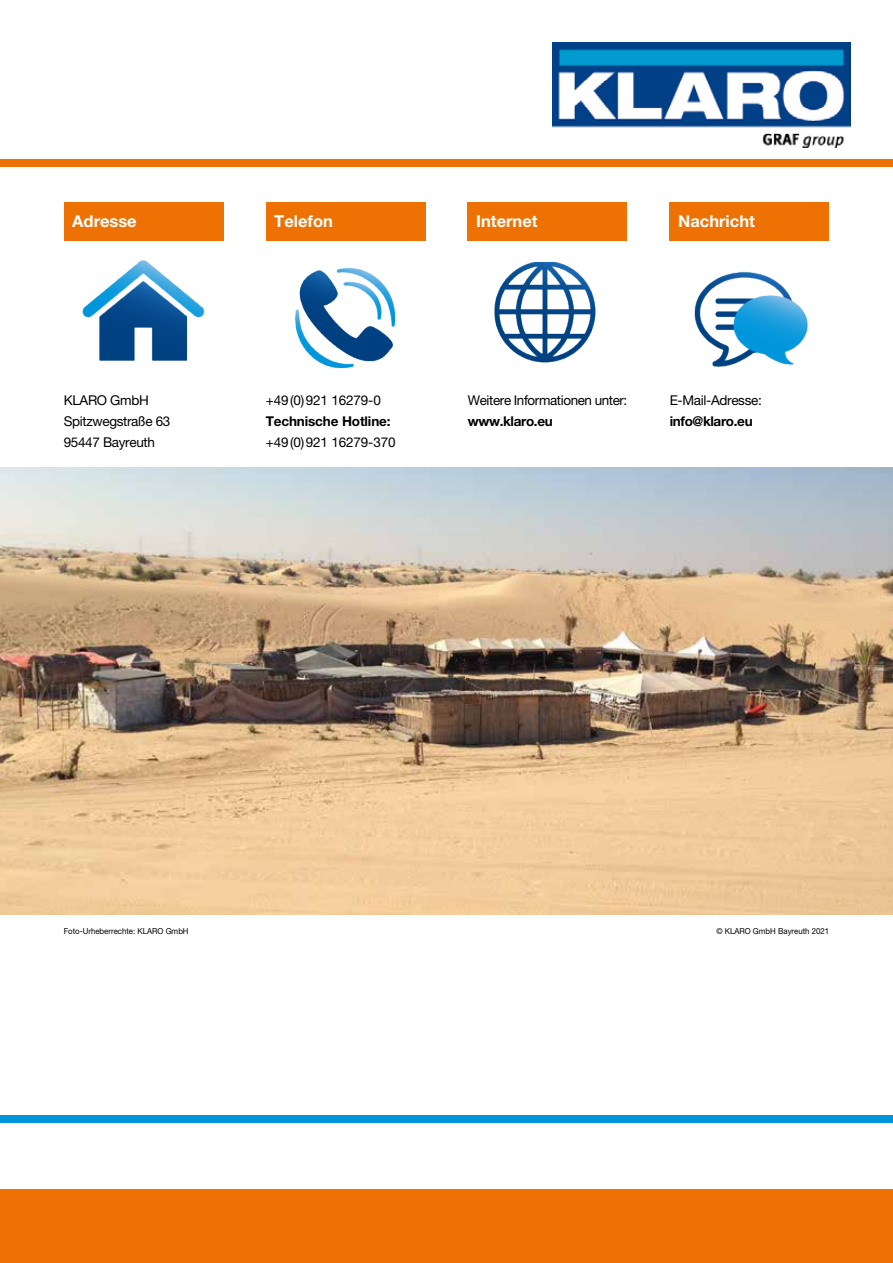
<style>
.page{position:relative;width:893px;height:1263px;background:#fff}
.page>*{position:absolute;margin:0;border:0;box-sizing:border-box;transform-origin:0 0}
.t1{font:700 16.5px "Helvetica Neue LT Pro";color:#fff}
.t2{font:13.5px/21px "Helvetica Neue LT Pro";letter-spacing:-.025em;color:#000}
.t3{font:700 13.5px "Helvetica Neue LT Pro";letter-spacing:-.015em;color:#000}
.t4{font:8.25px "Helvetica Neue LT Pro";color:#000;scale:.95 1}
</style>
<div class="page">
<div style="left:0;top:1190px;width:893px;height:73px;background:#ee7203"></div>
<div style="left:0;top:1115px;width:893px;height:8px;background:#0095db"></div>
<img style="left:694px;top:271px;width:114px;height:97px">
<div style="left:670px;top:202px;width:159px;height:38px;background:#ee7203"></div>
<img style="left:494px;top:263px;width:102px;height:100px">
<div style="left:468px;top:202px;width:159px;height:38px;background:#ee7203"></div>
<img style="left:294px;top:267px;width:101px;height:102px">
<div style="left:266px;top:202px;width:159px;height:38px;background:#ee7203"></div>
<img style="left:82px;top:260px;width:123px;height:101px">
<div style="left:64px;top:202px;width:159px;height:38px;background:#ee7203"></div>
<div style="left:0;top:159px;width:893px;height:8px;background:#ee7203"></div>
<img style="left:553px;top:43px;width:297px;height:104px">
<img style="left:0;top:467px;width:893px;height:447px">
<p class="t1" style="left:72px;top:211px;width:66px">Adresse</p>
<p class="t2" style="left:64px;top:390px;width:108px">KLARO GmbH<br>Spitzwegstraße 63<br>95447 Bayreuth</p>
<p class="t1" style="left:274px;top:211px;width:60px">Telefon</p>
<p class="t2" style="left:266px;top:390px;width:117px">+49(0)921 16279-0</p>
<p class="t3" style="left:266px;top:413px;width:126px">Technische Hotline:</p>
<p class="t2" style="left:266px;top:432px;width:131px">+49(0)921 16279-370</p>
<p class="t1" style="left:476px;top:211px;width:63px">Internet</p>
<p class="t1" style="left:678px;top:211px;width:78px">Nachricht</p>
<p class="t2" style="left:468px;top:390px;width:161px">Weitere Informationen unter:</p>
<p class="t3" style="left:468px;top:413px;width:86px">www.klaro.eu</p>
<p class="t2" style="left:670px;top:390px;width:94px">E-Mail-Adresse:</p>
<p class="t3" style="left:670px;top:413px;width:84px">info@klaro.eu</p>
<p class="t4" style="left:64px;top:926px;width:133px">Foto-Urheberrechte: KLARO GmbH</p>
<p class="t4" style="left:716px;top:926px;width:120px">© KLARO GmbH Bayreuth 2021</p>
</div>
